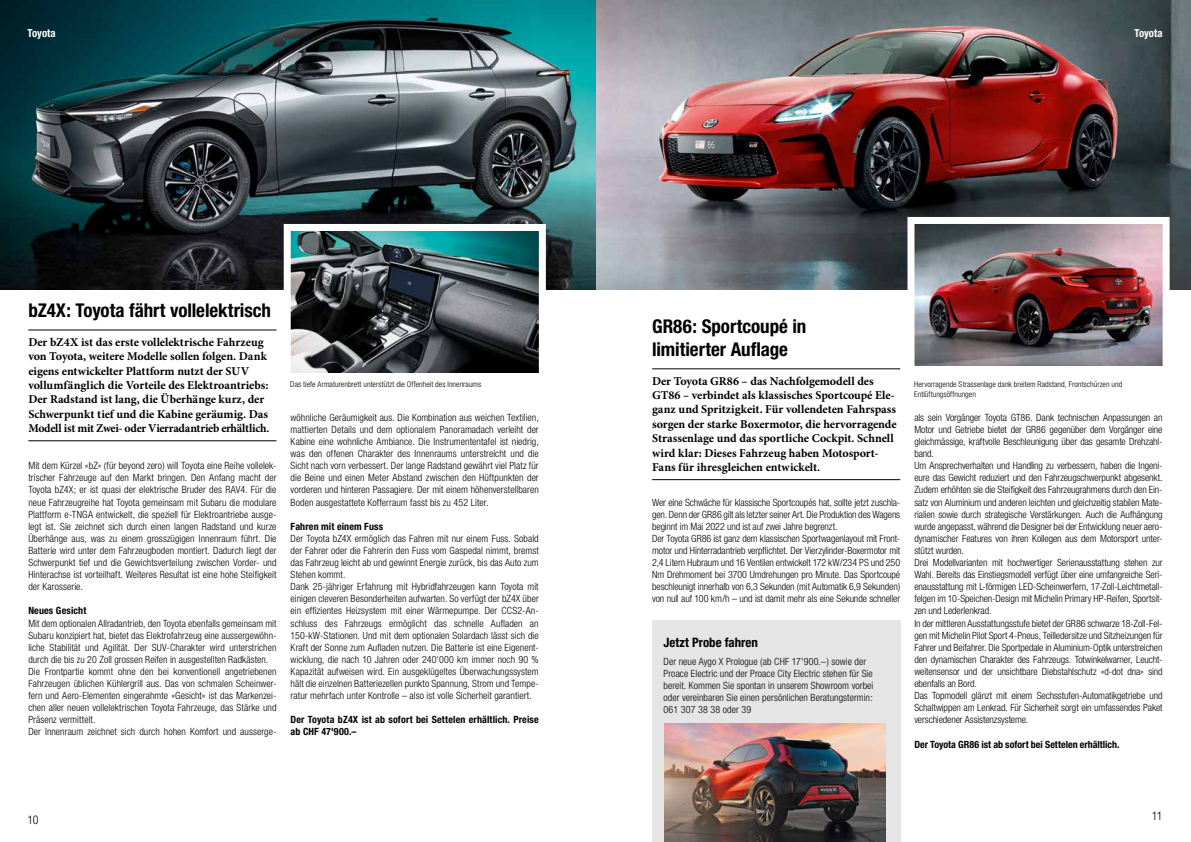
<style>
.page{position:relative;width:1191px;height:842px;background:#fff}
.page>*{position:absolute;margin:0;border:0;box-sizing:border-box;transform-origin:0 0}
.t1{font:700 condensed 19px/22.8px "Helvetica Neue";letter-spacing:-.005em;color:#000}
.t2{font:700 condensed 13px "Helvetica Neue";color:#000}
.t3{font:700 12px/14.4px "Minion Pro";letter-spacing:-.005em;color:#000}
.t4{font:300 condensed 12px "Helvetica Neue";color:#000}
.t5{font:700 condensed 11px "Helvetica Neue";letter-spacing:-.005em;color:#fff}
.t6{font:300 condensed 10px/12.1px "Helvetica Neue";color:#000}
.t7{font:700 condensed 10px/12.1px "Helvetica Neue";letter-spacing:.015em;color:#000}
.t8{font:700 condensed 10px "Helvetica Neue";letter-spacing:-.005em;color:#000}
.t9{font:300 condensed 8px/10px "Helvetica Neue";letter-spacing:.01em;color:#000}
</style>
<div class="page">
<img style="left:0;top:0;width:1191px;height:289px">
<hr style="left:28px;top:330px;width:248px;height:1px;background:#000">
<hr style="left:28px;top:441px;width:248px;height:1px;background:#000">
<hr style="left:652px;top:369px;width:248px;height:1px;background:#000">
<hr style="left:652px;top:479px;width:248px;height:1px;background:#000">
<svg style="left:280px;top:220px;width:269px;height:153px;background:#536366"></svg>
<img style="left:904px;top:213px;width:269px;height:153px">
<div style="left:652px;top:621px;width:248px;height:221px;background:#e5e5e5"></div>
<img style="left:664px;top:723px;width:221px;height:119px">
<p class="t5" style="left:28px;top:26px;width:30px">Toyota</p>
<p class="t5" style="left:1134px;top:26px;width:30px">Toyota</p>
<h1 class="t1" style="left:28px;top:299px;width:244px">bZ4X: Toyota fährt vollelektrisch</h1>
<p class="t3" style="left:28px;top:334px;width:242px">Der bZ4X ist das erste vollelektrische Fahrzeug von Toyota, weitere Modelle sollen folgen. Dank eigens entwickelter Plattform nutzt der SUV vollumfänglich die Vorteile des Elektroantriebs:<br>Der Radstand ist lang, die Überhänge kurz, der Schwerpunkt tief und die Kabine geräumig. Das Modell ist mit Zwei- oder Vierradantrieb erhältlich.</p>
<p class="t6" style="left:28px;top:460px;width:250px;text-align:justify">Mit dem Kürzel «bZ» (für beyond zero) will Toyota eine Reihe vollelek&shy;trischer Fahrzeuge auf den Markt bringen. Den Anfang macht der Toyota bZ4X; er ist quasi der elektrische Bruder des RAV4. Für die neue Fahrzeugreihe hat Toyota gemeinsam mit Subaru die modulare Plattform e-TNGA entwickelt, die speziell für Elektroantriebe ausge&shy;legt ist. Sie zeichnet sich durch einen langen Radstand und kurze Überhänge aus, was zu einem grosszügigen Innenraum führt. Die Batterie wird unter dem Fahrzeugboden montiert. Dadurch liegt der Schwerpunkt tief und die Gewichtsverteilung zwischen Vorder- und Hinterachse ist vorteilhaft. Weiteres Resultat ist eine hohe Steifigkeit der Karosserie.</p>
<p class="t7" style="left:28px;top:605px;width:60px">Neues Gesicht</p>
<p class="t6" style="left:28px;top:617px;width:250px">Mit dem optionalen Allradantrieb, den Toyota ebenfalls gemeinsam mit Subaru konzipiert hat, bietet das Elektrofahrzeug eine aussergewöhn&shy;liche Stabilität und Agilität. Der SUV-Charakter wird unterstrichen durch die bis zu 20 Zoll grossen Reifen in ausgestellten Radkästen.<br>Die Frontpartie kommt ohne den bei konventionell angetriebenen Fahrzeugen üblichen Kühlergrill aus. Das von schmalen Scheinwer&shy;fern und Aero-Elementen eingerahmte «Gesicht» ist das Markenzei&shy;chen aller neuen vollelektrischen Toyota Fahrzeuge, das Stärke und Präsenz vermittelt.<br>Der Innenraum zeichnet sich durch hohen Komfort und ausserge-</p>
<h1 class="t1" style="left:652px;top:315px;width:156px">GR86: Sportcoupé in limitierter Auflage</h1>
<p class="t3" style="left:652px;top:373px;width:246px">Der Toyota GR86 – das Nachfolgemodell des GT86 – verbindet als klassisches Sportcoupé Ele&shy;ganz und Spritzigkeit. Für vollendeten Fahrspass sorgen der starke Boxermotor, die hervorragende Strassenlage und das sportliche Cockpit. Schnell wird klar: Dieses Fahrzeug haben Motosport-Fans für ihresgleichen entwickelt.</p>
<p class="t6" style="left:652px;top:496px;width:250px">Wer eine Schwäche für klassische Sportcoupés hat, sollte jetzt zuschla&shy;gen. Denn der GR86 gilt als letzter seiner Art. Die Produktion des Wagens beginnt im Mai 2022 und ist auf zwei Jahre begrenzt.<br>Der Toyota GR86 ist ganz dem klassischen Sportwagenlayout mit Front&shy;motor und Hinterradantrieb verpflichtet. Der Vierzylinder-Boxermotor mit 2,4 Litern Hubraum und 16 Ventilen entwickelt 172 kW/234 PS und 250<br>Nm Drehmoment bei 3700 Umdrehungen pro Minute. Das Sportcoupé beschleunigt innerhalb von 6,3 Sekunden (mit Automatik 6,9 Sekunden) von null auf 100 km/h – und ist damit mehr als eine Sekunde schneller</p>
<p class="t9" style="left:290px;top:379px;width:192px">Das tiefe Armaturenbrett unterstützt die Offenheit des Innenraums</p>
<p class="t9" style="left:914px;top:379px;width:210px">Hervorragende Strassenlage dank breitem Radstand, Frontschürzen und<br>Entlüftungsöffnungen</p>
<p class="t6" style="left:291px;top:411px;width:250px;text-align:justify">wöhnliche Geräumigkeit aus. Die Kombination aus weichen Textilien, mattierten Details und dem optionalem Panoramadach verleiht der Kabine eine wohnliche Ambiance. Die Instrumententafel ist niedrig, was den offenen Charakter des Innenraums unterstreicht und die Sicht nach vorn verbessert. Der lange Radstand gewährt viel Platz für die Beine und einen Meter Abstand zwischen den Hüftpunkten der vorderen und hinteren Passagiere. Der mit einem höhenverstellbaren Boden ausgestattete Kofferraum fasst bis zu 452 Liter.</p>
<p class="t7" style="left:291px;top:520px;width:94px">Fahren mit einem Fuss</p>
<p class="t6" style="left:291px;top:532px;width:250px">Der Toyota bZ4X ermöglich das Fahren mit nur einem Fuss. Sobald der Fahrer oder die Fahrerin den Fuss vom Gaspedal nimmt, bremst das Fahrzeug leicht ab und gewinnt Energie zurück, bis das Auto zum Stehen kommt.<br>Dank 25-jähriger Erfahrung mit Hybridfahrzeugen kann Toyota mit einigen cleveren Besonderheiten aufwarten. So verfügt der bZ4X über ein effizientes Heizsystem mit einer Wärmepumpe. Der CCS2-An&shy;schluss des Fahrzeugs ermöglicht das schnelle Aufladen an 150-kW-Stationen. Und mit dem optionalen Solardach lässt sich die Kraft der Sonne zum Aufladen nutzen. Die Batterie ist eine Eigenent&shy;wicklung, die nach 10 Jahren oder 240‘000 km immer noch 90 % Kapazität aufweisen wird. Ein ausgeklügeltes Überwachungssystem hält die einzelnen Batteriezellen punkto Spannung, Strom und Tempe&shy;ratur mehrfach unter Kontrolle – also ist volle Sicherheit garantiert.</p>
<p class="t7" style="left:291px;top:714px;width:250px">Der Toyota bZ4X ist ab sofort bei Settelen erhältlich. Preise ab CHF 47'900.–</p>
<p class="t6" style="left:914px;top:411px;width:250px">als sein Vorgänger Toyota GT86. Dank technischen Anpassungen an Motor und Getriebe bietet der GR86 gegenüber dem Vorgänger eine gleichmässige, kraftvolle Beschleunigung über das gesamte Drehzahl&shy;band.<br>Um Ansprechverhalten und Handling zu verbessern, haben die Ingeni&shy;eure das Gewicht reduziert und den Fahrzeugschwerpunkt abgesenkt.<br>Zudem erhöhten sie die Steifigkeit des Fahrzeugrahmens durch den Ein&shy;satz von Aluminium und anderen leichten und gleichzeitig stabilen Mate&shy;rialien sowie durch strategische Verstärkungen. Auch die Aufhängung wurde angepasst, während die Designer bei der Entwicklung neuer aero&shy;dynamischer Features von ihren Kollegen aus dem Motorsport unter&shy;stützt wurden.<br>Drei Modellvarianten mit hochwertiger Serienausstattung stehen zur Wahl. Bereits das Einstiegsmodell verfügt über eine umfangreiche Seri&shy;enausstattung mit L-förmigen LED-Scheinwerfern, 17-Zoll-Leichtmetall&shy;felgen im 10-Speichen-Design mit Michelin Primary HP-Reifen, Sportsit&shy;zen und Lederlenkrad.<br>In der mittleren Ausstattungsstufe bietet der GR86 schwarze 18-Zoll-Fel&shy;gen mit Michelin Pilot Sport 4-Pneus, Teilledersitze und Sitzheizungen für Fahrer und Beifahrer. Die Sportpedale in Aluminium-Optik unterstreichen den dynamischen Charakter des Fahrzeugs. Totwinkelwarner, Leucht&shy;weitensensor und der unsichtbare Diebstahlschutz «d-dot dna» sind ebenfalls an Bord.<br>Das Topmodell glänzt mit einem Sechsstufen-Automatikgetriebe und Schaltwippen am Lenkrad. Für Sicherheit sorgt ein umfassendes Paket verschiedener Assistenzsysteme.</p>
<p class="t8" style="left:914px;top:738px;width:206px">Der Toyota GR86 ist ab sofort bei Settelen erhältlich.</p>
<h2 class="t2" style="left:663px;top:634px;width:96px">Jetzt Probe fahren</h2>
<p class="t6" style="left:663px;top:655px;width:211px">Der neue Aygo X Prologue (ab CHF 17'900.–) sowie der Proace Electric und der Proace City Electric stehen für Sie bereit. Kommen Sie spontan in unserem Showroom vorbei oder vereinbaren Sie einen persönlichen Beratungstermin:<br>061 307 38 38 oder 39</p>
<p class="t4" style="left:28px;top:813px;width:12px">10</p>
<p class="t4" style="left:1152px;top:809px;width:12px">11</p>
</div>
